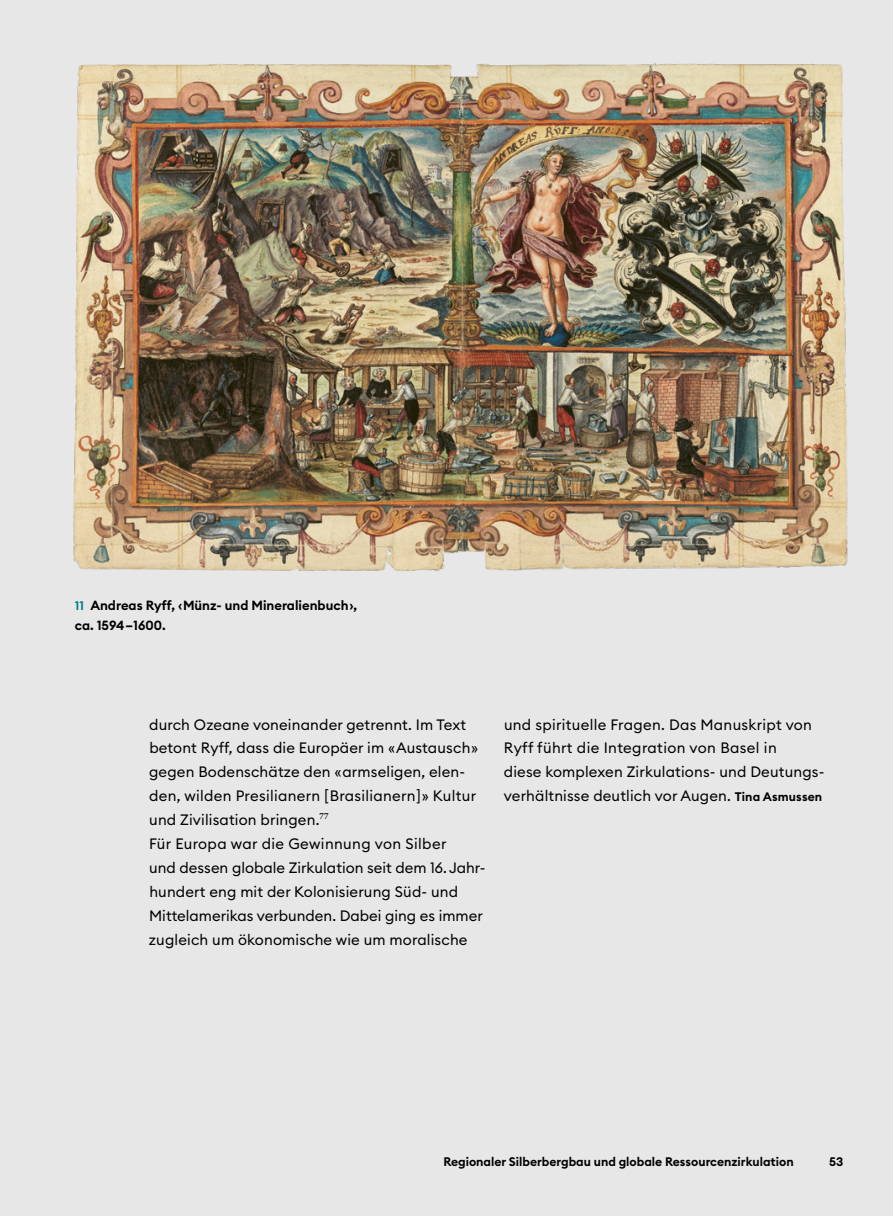
<style>
.page{position:relative;width:893px;height:1216px;background:#fff}
.page>*{position:absolute;margin:0;border:0;box-sizing:border-box;transform-origin:0 0}
.Exkurs_GT{font:14.88px/24px "Euclid Circular B";letter-spacing:.01em;color:#000}
.Abb_Legende_fett{font:600 13.12px/20.5px "Euclid Circular B";color:#000}
.t1{font:600 12.25px "Euclid Circular B";color:#000}
.s1{font-size:12.25px;color:#007e7e}
.s2{font-weight:600;font-size:12.25px}
</style>
<div class="page">
<div style="left:0;top:0;width:893px;height:1215px;background:#e7e7e7"></div>
<img style="left:73px;top:63px;width:775px;height:509px">
<p class="Abb_Legende_fett" style="left:75px;top:595px;width:284px"><span class="s1">11</span> Andreas Ryff, ‹Münz- und Mineralienbuch›, ca. 1594–1600.</p>
<p class="Exkurs_GT" style="left:149px;top:712px;width:331px">durch Ozeane voneinander getrennt. Im Text betont Ryff, dass die Europäer im «Austausch» gegen Bodenschätze den «armseligen, elen&shy;den, wilden Presilianern [Brasilianern]» Kultur und Zivilisation bringen.<sup>77</sup></p>
<p class="Exkurs_GT" style="left:149px;top:831px;width:336px">Für Europa war die Gewinnung von Silber<br>und dessen globale Zirkulation seit dem 16. Jahr&shy;hundert eng mit der Kolonisierung Süd- und Mittelamerikas verbunden. Dabei ging es immer zugleich um ökonomische wie um moralische</p>
<p class="Exkurs_GT" style="left:504px;top:712px;width:320px">und spirituelle Fragen. Das Manuskript von Ryff führt die Integration von Basel in<br>diese komplexen Zirkulations- und Deutungs&shy;verhältnisse deutlich vor Augen. <span class="s2">Tina Asmussen</span></p>
<p class="t1" style="left:443px;top:1153px;width:352px">Regionaler Silberbergbau und globale Ressourcenzirkulation</p>
<p class="t1" style="left:829px;top:1153px;width:16px">53</p>
</div>
